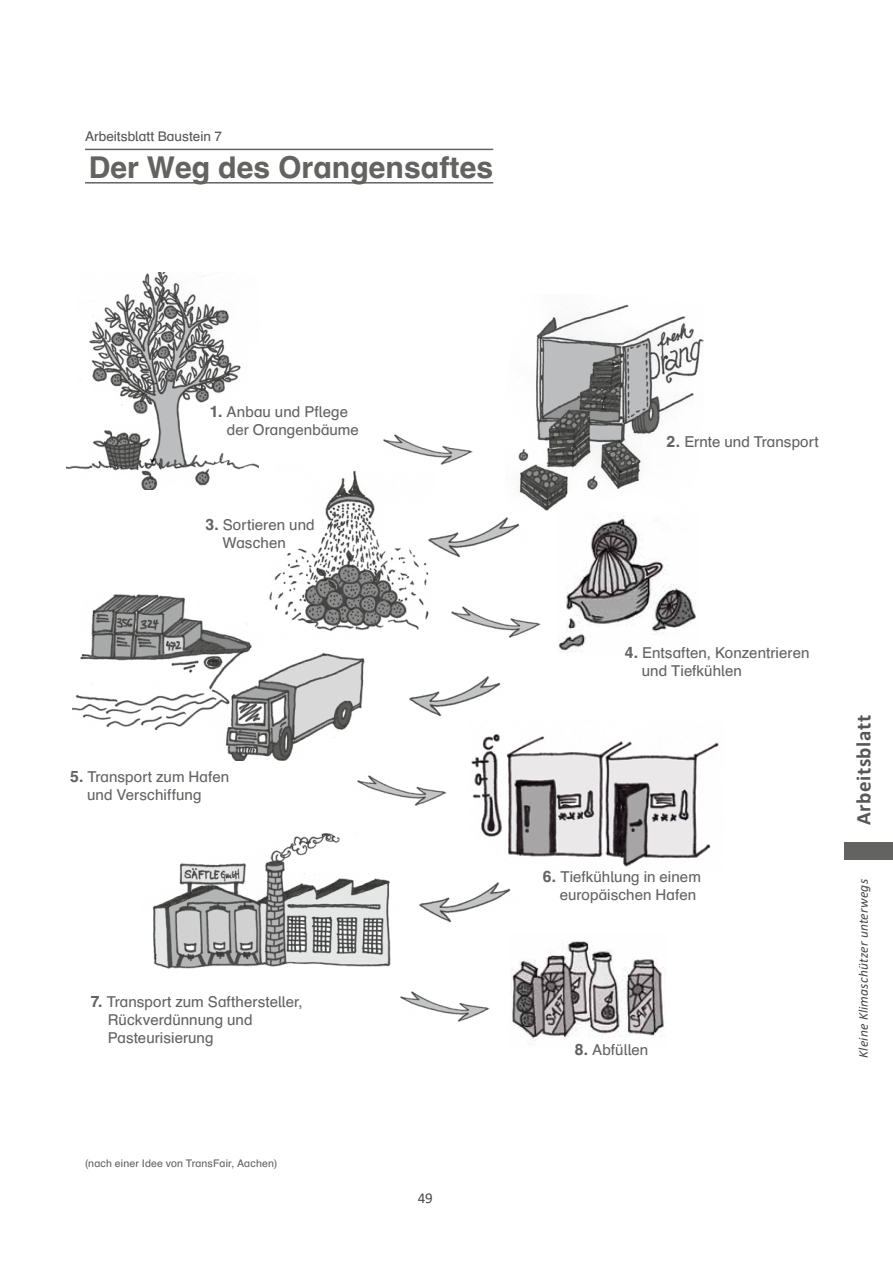
<style>
.page{position:relative;width:893px;height:1263px;background:#fff}
.page>*{position:absolute;margin:0;border:0;box-sizing:border-box;transform-origin:0 0}
.t1{font:700 30px "Schulbuch Nord";color:#636362}
.t2{font:700 21px "Calibri";letter-spacing:.025em;color:#565656}
.t3{font:15px/18px "Schulbuch Nord";color:#636362}
.t4{font:15px "Calibri";color:#494948}
.t5{font:italic 13.5px "Calibri";letter-spacing:.01em;color:#494948}
.t6{font:13.5px "Schulbuch Nord";color:#565656}
.t7{font:10.5px "Schulbuch Nord";letter-spacing:.015em;color:#636362}
.s1{font-weight:700;font-size:15.75px}
</style>
<div class="page">
<div style="left:844px;top:843px;width:49px;height:17px;background:#636362"></div>
<hr style="left:85px;top:149px;width:408px;height:1px;background:#636362">
<hr style="left:85px;top:182px;width:408px;height:2px;background:#636362">
<img style="left:518px;top:304px;width:186px;height:211px">
<img style="left:471px;top:734px;width:248px;height:133px">
<img style="left:383px;top:434px;width:89px;height:31px">
<img style="left:451px;top:606px;width:89px;height:32px">
<img style="left:357px;top:775px;width:89px;height:31px">
<img style="left:400px;top:991px;width:89px;height:31px">
<img style="left:435px;top:517px;width:85px;height:41px">
<img style="left:409px;top:676px;width:92px;height:41px">
<img style="left:419px;top:882px;width:92px;height:41px">
<img style="left:510px;top:941px;width:156px;height:100px">
<img style="left:557px;top:516px;width:139px;height:137px">
<img style="left:153px;top:833px;width:238px;height:136px">
<img style="left:73px;top:595px;width:292px;height:165px">
<img style="left:67px;top:273px;width:191px;height:216px">
<img style="left:270px;top:470px;width:165px;height:171px">
<p class="t6" style="left:85px;top:128px;width:139px">Arbeitsblatt Baustein 7</p>
<h1 class="t1" style="left:89px;top:148px;width:406px">Der Weg des Orangensaftes</h1>
<p class="t3" style="left:227px;top:402px;width:134px;text-indent:-17px"><span class="s1">1.</span> Anbau und Pflege der Orangenbäume</p>
<p class="t3" style="left:223px;top:515px;width:94px;text-indent:-17px"><span class="s1">3.</span> Sortieren und<br>Waschen</p>
<p class="t3" style="left:87px;top:767px;width:144px;text-indent:-17px"><span class="s1">5.</span> Transport zum Hafen und Verschiffung</p>
<p class="t3" style="left:108px;top:992px;width:196px;text-indent:-17px"><span class="s1">7.</span> Transport zum Safthersteller,<br>Rückverdünnung und<br>Pasteurisierung</p>
<p class="t7" style="left:85px;top:1157px;width:194px">(nach einer Idee von TransFair, Aachen)</p>
<p class="t4" style="left:418px;top:1188px;width:17px">49</p>
<p class="t3" style="left:667px;top:433px;width:154px"><span class="s1">2.</span> Ernte und Transport</p>
<p class="t3" style="left:642px;top:643px;width:169px;text-indent:-17px"><span class="s1">4.</span> Entsaften, Konzentrieren und Tiefkühlen</p>
<p class="t3" style="left:560px;top:867px;width:143px;text-indent:-17px"><span class="s1">6.</span> Tiefkühlung in einem europäischen Hafen</p>
<p class="t3" style="left:575px;top:1040px;width:75px"><span class="s1">8.</span> Abfüllen</p>
<h2 class="t2" style="left:849px;top:825px;width:111px;rotate:-90deg">Arbeitsblatt</h2>
<p class="t5" style="left:854px;top:1058px;width:180px;rotate:-90deg">Kleine Klimaschützer unterwegs</p>
</div>
